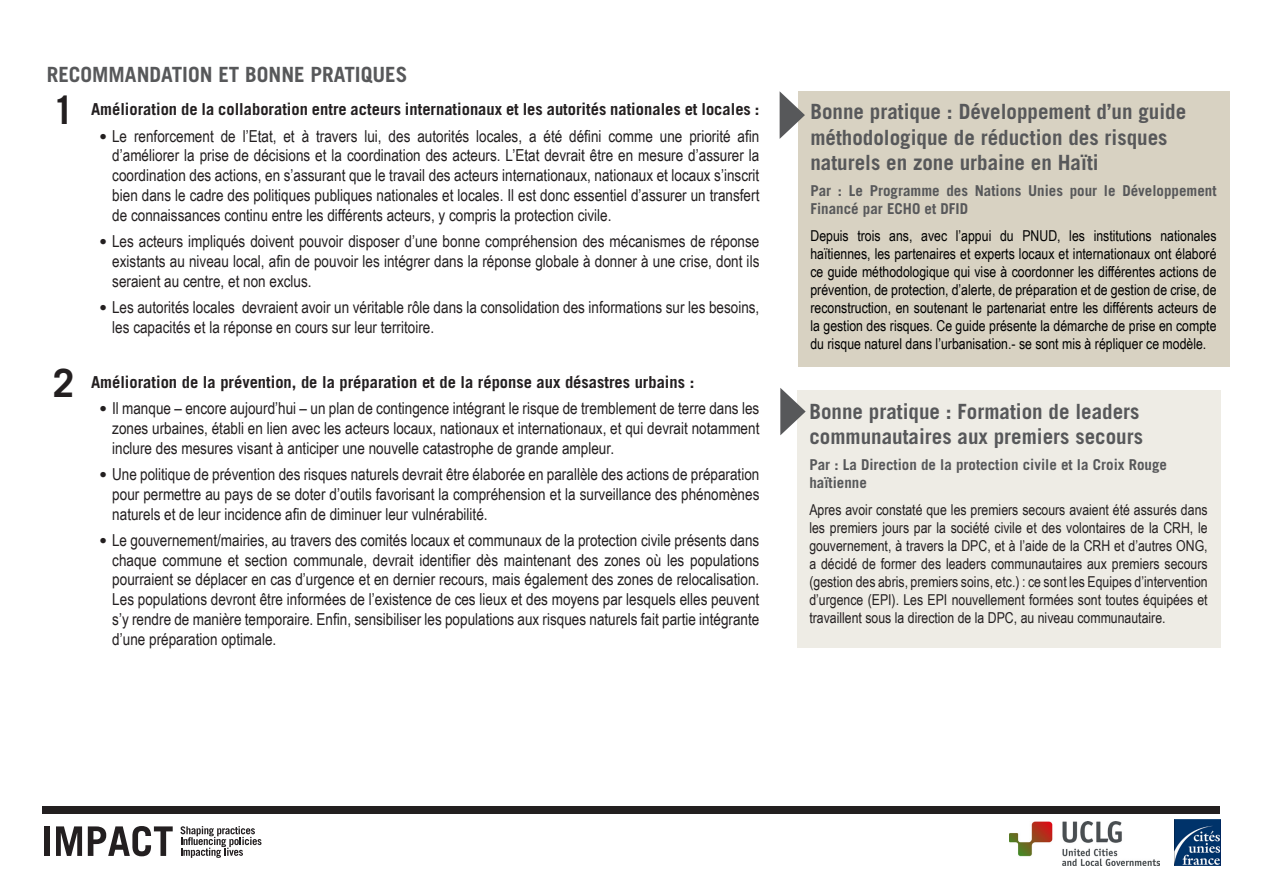
<style>
.page{position:relative;width:1263px;height:893px;background:#fff}
.page>*{position:absolute;margin:0;border:0;box-sizing:border-box;transform-origin:0 0}
.t1{font:700 39px "Trade Gothic LT Std";color:#231f20}
.Main_text_column__11{font:700 21px/25.2px "Trade Gothic LT Std";color:#57585a}
.Secton_sub-heading_1{font:700 21px "Trade Gothic LT Std";color:#57585a}
.t2{font:16.5px/19.8px "Arial Narrow";color:#231f20;text-align:justify}
.Main_text_bullets__1{font:700 16.5px "Trade Gothic LT Std";color:#231f20}
.Main_text_column__11-2{font:15px/18px "Arial Narrow";color:#000;text-align:justify}
.Main_text_column__11-3{font:15px/18px "Arial Narrow";color:#231f20;text-align:justify}
.Main_text_column__11-4{font:700 15px/18px "Trade Gothic LT Std";color:#57585a}
.s1{font-family:"Trade Gothic LT Std";font-weight:700;font-size:15px}
</style>
<div class="page">
<div style="left:43px;top:806px;width:1177px;height:7px;background:#231f20"></div>
<svg style="left:180px;top:826px;width:81px;height:32px"></svg>
<div style="left:45px;top:826px;width:5px;height:30px;background:#231f20"></div>
<svg style="left:56px;top:826px;width:26px;height:30px"></svg>
<svg style="left:88px;top:826px;width:85px;height:30px"></svg>
<img style="left:1174px;top:820px;width:46px;height:46px">
<img style="left:1009px;top:821px;width:150px;height:45px">
<div style="left:798px;top:91px;width:431px;height:275px;background:#d8d2c2"></div>
<svg style="left:780px;top:91px;width:25px;height:48px"></svg>
<div style="left:797px;top:391px;width:423px;height:257px;background:#eeece5"></div>
<svg style="left:780px;top:388px;width:26px;height:47px"></svg>
<p class="Secton_sub-heading_1" style="left:47px;top:61px;width:362px">RECOMMANDATION ET BONNE PRATIQUES</p>
<p class="t1" style="left:53px;top:86px;width:23px">1</p>
<p class="Main_text_bullets__1" style="left:91px;top:99px;width:670px">Amélioration de la collaboration entre acteurs internationaux et les autorités nationales et locales :</p>
<p class="t2" style="left:112px;top:125px;width:649px;text-indent:-13px"><span class="s1">•</span> Le renforcement de l’Etat, et à travers lui, des autorités locales, a été défini comme une priorité afin d’améliorer la prise de décisions et la coordination des acteurs. L’Etat devrait être en mesure d’assurer la coordination des actions, en s’assurant que le travail des acteurs internationaux, nationaux et locaux s’inscrit bien dans le cadre des politiques publiques nationales et locales. Il est donc essentiel d’assurer un transfert de connaissances continu entre les différents acteurs, y compris la protection civile.</p>
<p class="t2" style="left:112px;top:231px;width:649px;text-indent:-13px"><span class="s1">•</span> Les acteurs impliqués doivent pouvoir disposer d’une bonne compréhension des mécanismes de réponse existants au niveau local, afin de pouvoir les intégrer dans la réponse globale à donner à une crise, dont ils seraient au centre, et non exclus.</p>
<p class="t2" style="left:112px;top:296px;width:649px;text-indent:-13px"><span class="s1">•</span> Les autorités locales devraient avoir un véritable rôle dans la consolidation des informations sur les besoins, les capacités et la réponse en cours sur leur territoire.</p>
<p class="t1" style="left:53px;top:359px;width:23px">2</p>
<p class="Main_text_bullets__1" style="left:91px;top:372px;width:605px">Amélioration de la prévention, de la préparation et de la réponse aux désastres urbains :</p>
<p class="t2" style="left:112px;top:398px;width:649px;text-indent:-13px"><span class="s1">•</span> Il manque – encore aujourd’hui – un plan de contingence intégrant le risque de tremblement de terre dans les zones urbaines, établi en lien avec les acteurs locaux, nationaux et internationaux, et qui devrait notamment inclure des mesures visant à anticiper une nouvelle catastrophe de grande ampleur.</p>
<p class="t2" style="left:112px;top:464px;width:649px;text-indent:-13px"><span class="s1">•</span> Une politique de prévention des risques naturels devrait être élaborée en parallèle des actions de préparation pour permettre au pays de se doter d’outils favorisant la compréhension et la surveillance des phénomènes naturels et de leur incidence afin de diminuer leur vulnérabilité.</p>
<p class="t2" style="left:112px;top:529px;width:649px;text-indent:-13px"><span class="s1">•</span> Le gouvernement/mairies, au travers des comités locaux et communaux de la protection civile présents dans chaque commune et section communale, devrait identifier dès maintenant des zones où les populations pourraient se déplacer en cas d’urgence et en dernier recours, mais également des zones de relocalisation.<br>Les populations devront être informées de l’existence de ces lieux et des moyens par lesquels elles peuvent s’y rendre de manière temporaire. Enfin, sensibiliser les populations aux risques naturels fait partie intégrante d’une préparation optimale.</p>
<p class="Main_text_column__11" style="left:810px;top:99px;width:377px">Bonne pratique : Développement d’un guide méthodologique de réduction des risques naturels en zone urbaine en Haïti</p>
<p class="Main_text_column__11-4" style="left:810px;top:182px;width:408px">Par : Le Programme des Nations Unies pour le Développement<br>Financé par ECHO et DFID</p>
<p class="Main_text_column__11-2" style="left:810px;top:226px;width:408px">Depuis trois ans, avec l’appui du PNUD, les institutions nationales haïtiennes, les partenaires et experts locaux et internationaux ont élaboré ce guide méthodologique qui vise à coordonner les différentes actions de prévention, de protection, d’alerte, de préparation et de gestion de crise, de reconstruction, en soutenant le partenariat entre les différents acteurs de la gestion des risques. Ce guide présente la démarche de prise en compte du risque naturel dans l’urbanisation.- se sont mis à répliquer ce modèle.</p>
<p class="Main_text_column__11" style="left:809px;top:398px;width:335px">Bonne pratique : Formation de leaders communautaires aux premiers secours</p>
<p class="Main_text_column__11-4" style="left:809px;top:456px;width:359px">Par : La Direction de la protection civile et la Croix Rouge haïtienne</p>
<p class="Main_text_column__11-3" style="left:809px;top:500px;width:400px">Apres avoir constaté que les premiers secours avaient été assurés dans les premiers jours par la société civile et des volontaires de la CRH, le gouvernement, à travers la DPC, et à l’aide de la CRH et d’autres ONG, a décidé de former des leaders communautaires aux premiers secours (gestion des abris, premiers soins, etc.) : ce sont les Equipes d’intervention d’urgence (EPI). Les EPI nouvellement formées sont toutes équipées et travaillent sous la direction de la DPC, au niveau communautaire.</p>
</div>
